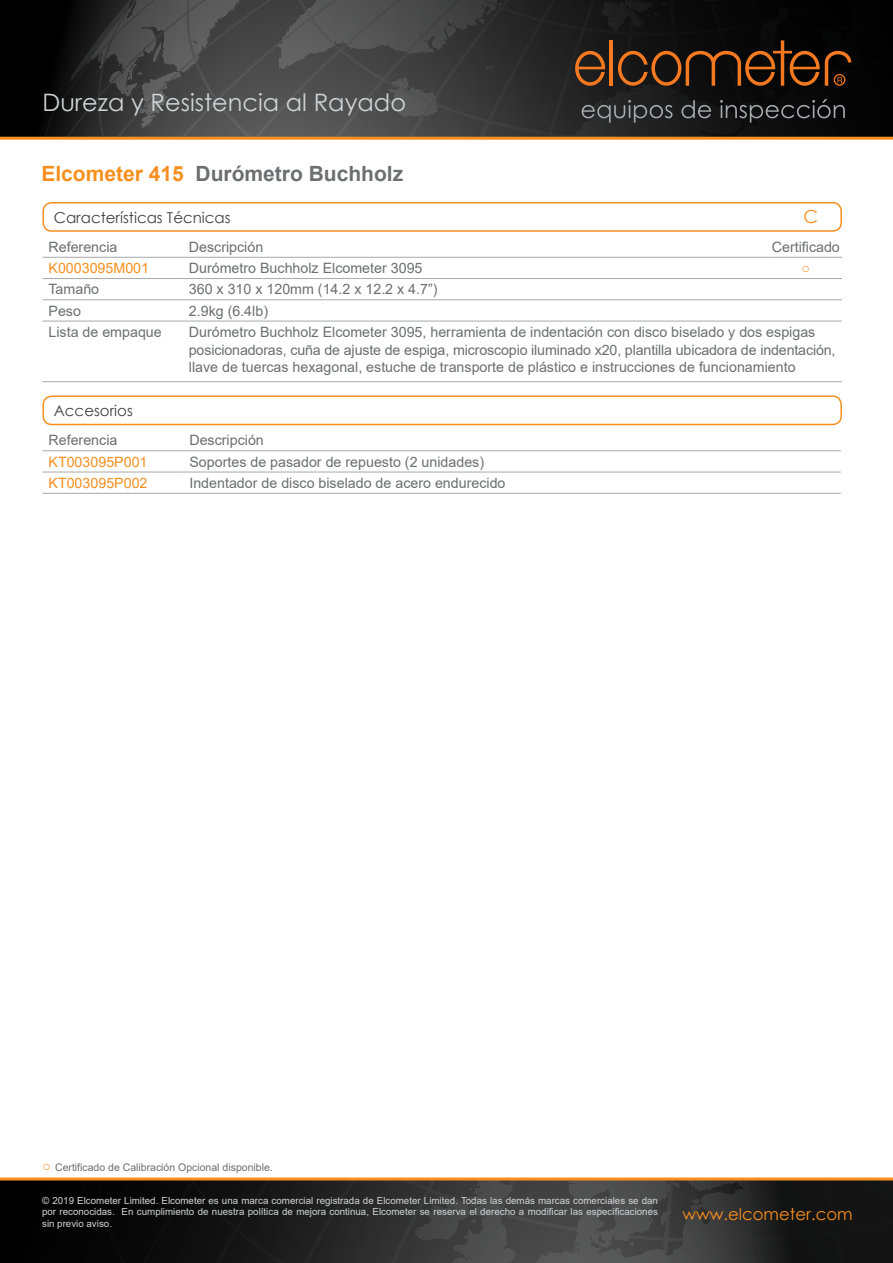
<style>
.page{position:relative;width:893px;height:1263px;background:#fff}
.page>*{position:absolute;margin:0;border:0;box-sizing:border-box;transform-origin:0 0}
.t1{font:24px "Century Gothic";color:#d1d3d4}
.t2{font:700 21px "Arial";color:#6d6e71}
.t3{font:18px "Century Gothic";color:#f78f1e}
.t4{font:16.5px "Century Gothic";color:#f78f1e}
.t5{font:15px "Century Gothic";color:#414042}
.t6{font:14.25px/17.1px "Arial";color:#6d6e71}
.t7{font:14.25px "Arial";color:#f78f1e}
.t8{font:10.5px "Arial";color:#6d6e71}
.t9{font:9.75px/11.7px "Arial";color:#d1d3d4;text-align:justify}
.s1{color:#f78f1e}
.s2{font-size:14.25px;color:#f78f1e}
</style>
<div class="page">
<div style="left:0;top:0;width:893px;height:138px;background:#000"></div>
<svg style="left:34px;top:0;width:859px;height:137px;background:#373737"></svg>
<hr style="left:609px;top:40px;width:4px;height:46px;background:#f47920">
<svg style="left:575px;top:51px;width:30px;height:35px"></svg>
<svg style="left:618px;top:0;width:275px;height:86px"></svg>
<svg style="left:582px;top:99px;width:263px;height:24px"></svg>
<hr style="left:0;top:137px;width:893px;height:3px;background:#f78f1e">
<svg style="left:0;top:1180px;width:893px;height:83px;background:#272626"></svg>
<hr style="left:0;top:1177px;width:893px;height:3px;background:#f78f1e">
<div style="left:43px;top:202px;width:799px;height:30px;border:2px solid #f78f1e;border-radius:9px"></div>
<hr style="left:43px;top:278px;width:140px;height:1px;background:#a7a9ac">
<hr style="left:183px;top:278px;width:587px;height:1px;background:#a7a9ac">
<hr style="left:770px;top:278px;width:72px;height:1px;background:#a7a9ac">
<hr style="left:43px;top:300px;width:140px;height:1px;background:#a7a9ac">
<hr style="left:183px;top:300px;width:587px;height:1px;background:#a7a9ac">
<hr style="left:770px;top:300px;width:72px;height:1px;background:#a7a9ac">
<hr style="left:43px;top:321px;width:140px;height:1px;background:#a7a9ac">
<hr style="left:183px;top:321px;width:587px;height:1px;background:#a7a9ac">
<hr style="left:770px;top:321px;width:72px;height:1px;background:#a7a9ac">
<hr style="left:43px;top:381px;width:140px;height:1px;background:#a7a9ac">
<hr style="left:183px;top:381px;width:587px;height:1px;background:#a7a9ac">
<hr style="left:770px;top:381px;width:72px;height:1px;background:#a7a9ac">
<hr style="left:43px;top:257px;width:140px;height:1px;background:#a7a9ac">
<hr style="left:183px;top:257px;width:587px;height:1px;background:#a7a9ac">
<hr style="left:770px;top:257px;width:72px;height:1px;background:#a7a9ac">
<div style="left:43px;top:395px;width:799px;height:30px;border:2px solid #f78f1e;border-radius:9px"></div>
<hr style="left:43px;top:450px;width:140px;height:1px;background:#a7a9ac">
<hr style="left:183px;top:450px;width:658px;height:1px;background:#a7a9ac">
<hr style="left:43px;top:472px;width:140px;height:1px;background:#a7a9ac">
<hr style="left:183px;top:472px;width:658px;height:1px;background:#a7a9ac">
<hr style="left:43px;top:493px;width:140px;height:1px;background:#a7a9ac">
<hr style="left:183px;top:493px;width:658px;height:1px;background:#a7a9ac">
<h1 class="t1" style="left:43px;top:86px;width:365px">Dureza y Resistencia al Rayado</h1>
<h2 class="t2" style="left:41px;top:159px;width:363px"><span class="s1">Elcometer 415</span> Durómetro Buchholz</h2>
<p class="t5" style="left:54px;top:207px;width:178px">Características Técnicas</p>
<p class="t3" style="left:804px;top:204px;width:16px">C</p>
<p class="t6" style="left:49px;top:238px;width:70px">Referencia</p>
<p class="t6" style="left:189px;top:238px;width:76px">Descripción</p>
<p class="t6" style="left:772px;top:238px;width:70px">Certificado</p>
<p class="t7" style="left:49px;top:258px;width:102px">K0003095M001</p>
<p class="t6" style="left:189px;top:259px;width:235px">Durómetro Buchholz Elcometer 3095</p>
<p class="t7" style="left:801px;top:258px;width:10px">○</p>
<p class="t6" style="left:49px;top:281px;width:52px">Tamaño</p>
<p class="t6" style="left:189px;top:281px;width:250px">360 x 310 x 120mm (14.2 x 12.2 x 4.7”)</p>
<p class="t6" style="left:49px;top:302px;width:34px">Peso</p>
<p class="t6" style="left:189px;top:302px;width:81px">2.9kg (6.4lb)</p>
<p class="t6" style="left:49px;top:324px;width:115px">Lista de empaque</p>
<p class="t6" style="left:189px;top:324px;width:648px">Durómetro Buchholz Elcometer 3095, herramienta de indentación con disco biselado y dos espigas posicionadoras, cuña de ajuste de espiga, microscopio iluminado x20, plantilla ubicadora de indentación, llave de tuercas hexagonal, estuche de transporte de plástico e instrucciones de funcionamiento</p>
<p class="t5" style="left:54px;top:400px;width:81px">Accesorios</p>
<p class="t6" style="left:49px;top:432px;width:70px">Referencia</p>
<p class="t6" style="left:189px;top:432px;width:76px">Descripción</p>
<p class="t7" style="left:49px;top:452px;width:101px">KT003095P001</p>
<p class="t6" style="left:189px;top:453px;width:296px">Soportes de pasador de repuesto (2 unidades)</p>
<p class="t7" style="left:49px;top:473px;width:101px">KT003095P002</p>
<p class="t6" style="left:189px;top:474px;width:318px">Indentador de disco biselado de acero endurecido</p>
<p class="t8" style="left:43px;top:1160px;width:232px"><span class="s2">○</span> Certificado de Calibración Opcional disponible.</p>
<p class="t9" style="left:42px;top:1194px;width:617px">© 2019 Elcometer Limited. Elcometer es una marca comercial registrada de Elcometer Limited. Todas las demás marcas comerciales se dan por reconocidas. En cumplimiento de nuestra política de mejora continua, Elcometer se reserva el derecho a modificar las especificaciones sin previo aviso.</p>
<p class="t4" style="left:682px;top:1202px;width:172px">www.elcometer.com</p>
</div>
